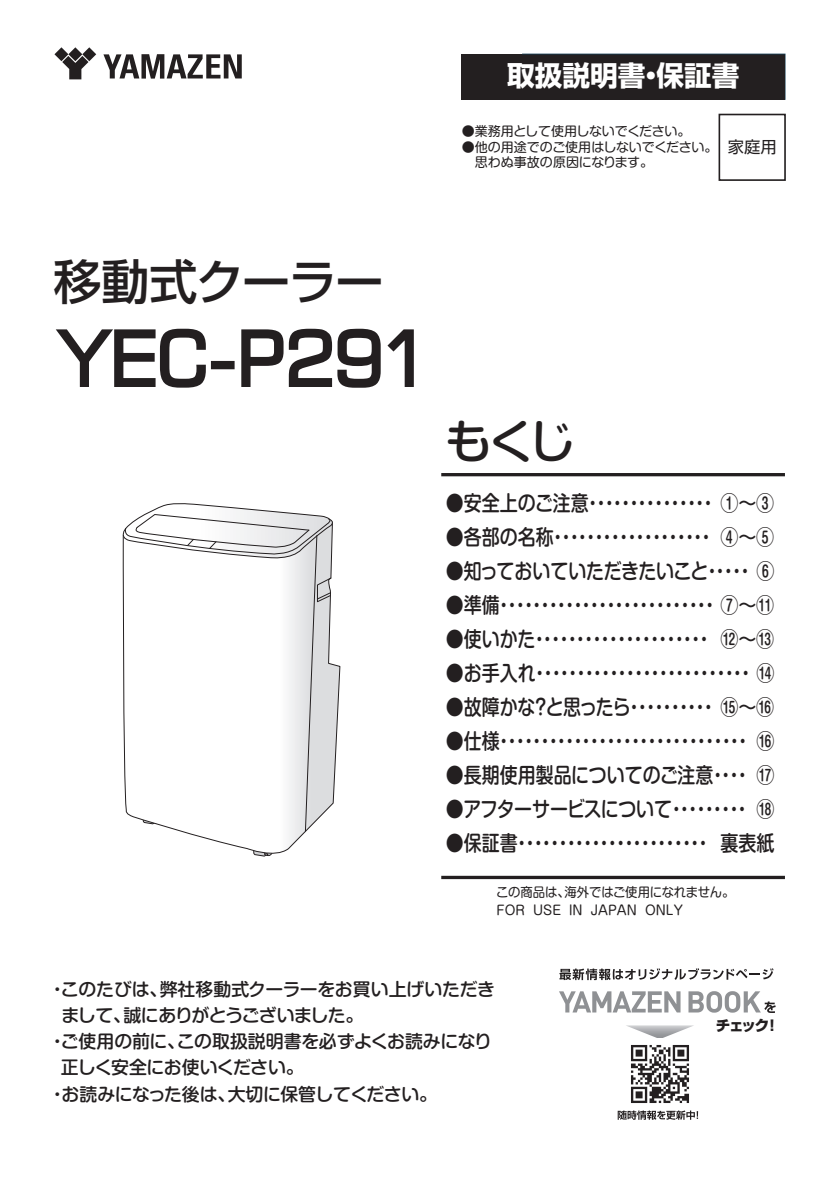
<style>
.page{position:relative;width:840px;height:1191px;background:#fff}
.page>*{position:absolute;margin:0;border:0;box-sizing:border-box;transform-origin:0 0}
.t1{font:74.8px "Square 721 BT";letter-spacing:-.005em;color:#231f20}
.t2{font:500 48px "Shin Go Pro";letter-spacing:-.03em;color:#231f20}
.t3{font:500 46.2px "Shin M Go Pro";color:#231f20}
.t4{font:700 27.6px "Shin Go Pro";color:#fff}
.t5{font:500 21.2px "Shin M Go Pro";color:#231f20;scale:.85 1}
.t6{font:500 21.2px "Shin M Go Pro";letter-spacing:-.035em;color:#231f20;scale:.85 1}
.t7{font:500 21.2px "Shin M Go Pro";letter-spacing:-.04em;color:#231f20;scale:.85 1}
.t8{font:500 21.2px "Shin M Go Pro";letter-spacing:-.02em;color:#231f20;scale:.85 1}
.t9{font:500 17.8px "Shin M Go Pro";letter-spacing:-.02em;color:#231f20}
.t10{font:500 17.8px "Shin M Go Pro";letter-spacing:-.045em;color:#231f20}
.t11{font:16.2px "Shin Go Pro";color:#231f20}
.t12{font:800 14.6px "Shin Go Pro";color:#231f20}
.t13{font:13px/17.8px "Shin M Go Pro";color:#231f20;scale:.95 1}
.t14{font:13px/15.6px "Shin M Go Pro";color:#231f20}
.t15{font:13px "Shin M Go Pro";letter-spacing:-.02em;color:#231f20}
</style>
<div class="page">
<svg style="left:54px;top:47px;width:42px;height:32px"></svg>
<svg style="left:103px;top:54px;width:139px;height:25px"></svg>
<svg style="left:261px;top:664px;width:79px;height:193px"></svg>
<svg style="left:122px;top:503px;width:211px;height:353px"></svg>
<hr style="left:441px;top:473px;width:343px;height:3px;background:#231f20">
<svg style="left:441px;top:875px;width:343px;height:4px"></svg>
<div style="left:461px;top:54px;width:323px;height:46px;background:#231f20"></div>
<svg style="left:522px;top:54px;width:263px;height:46px"></svg>
<div style="left:718px;top:114px;width:67px;height:67px;border:2px solid #231f20"></div>
<svg style="left:56px;top:328px;width:150px;height:60px"></svg>
<div style="left:211px;top:361px;width:23px;height:8px;border:3px solid #231f20"></div>
<svg style="left:241px;top:328px;width:173px;height:60px"></svg>
<svg style="left:559px;top:991px;width:121px;height:21px"></svg>
<svg style="left:626px;top:1025px;width:67px;height:13px"></svg>
<svg style="left:559px;top:968px;width:214px;height:12px"></svg>
<img style="left:631px;top:1045px;width:58px;height:58px">
<svg style="left:617px;top:1110px;width:80px;height:9px"></svg>
<svg style="left:688px;top:991px;width:87px;height:22px"></svg>
<h3 class="t4" style="left:507px;top:54px;width:234px">取扱説明書・保証書</h3>
<p class="t15" style="left:461px;top:121px;width:230px">●業務用として使用しないでください。</p>
<p class="t14" style="left:461px;top:137px;width:257px">●他の用途でのご使用はしないでください。　思わぬ事故の原因になります。</p>
<p class="t11" style="left:727px;top:133px;width:50px">家庭用</p>
<h2 class="t2" style="left:53px;top:242px;width:331px">移動式クーラー</h2>
<h1 class="t1" style="left:62px;top:311px;width:369px">YEC-P291</h1>
<h3 class="t3" style="left:445px;top:403px;width:132px">もくじ</h3>
<p class="t5" style="left:445px;top:486px;width:387px">●安全上のご注意・・・・・・・・・・・・・・・ ①～③</p>
<p class="t5" style="left:445px;top:520px;width:387px">●各部の名称・・・・・・・・・・・・・・・・・・・ ④～⑤</p>
<p class="t8" style="left:445px;top:554px;width:364px">●知っておいていただきたいこと・・・・・</p>
<p class="t5" style="left:445px;top:588px;width:387px">●準備・・・・・・・・・・・・・・・・・・・・・・・・・・ ⑦～⑪</p>
<p class="t5" style="left:445px;top:622px;width:387px">●使いかた・・・・・・・・・・・・・・・・・・・・・ ⑫～⑬</p>
<p class="t5" style="left:445px;top:656px;width:365px">●お手入れ・・・・・・・・・・・・・・・・・・・・・・・・・・</p>
<p class="t6" style="left:445px;top:690px;width:387px">●故障かな？と思ったら・・・・・・・・・・ ⑮～⑯</p>
<p class="t5" style="left:445px;top:724px;width:361px">●仕様・・・・・・・・・・・・・・・・・・・・・・・・・・・・・・</p>
<p class="t5" style="left:445px;top:758px;width:361px">●長期使用製品についてのご注意・・・・</p>
<p class="t7" style="left:445px;top:792px;width:360px">●アフターサービスについて・・・・・・・・・</p>
<p class="t5" style="left:445px;top:826px;width:388px">●保証書・・・・・・・・・・・・・・・・・・・・・・・裏表紙</p>
<p class="t13" style="left:495px;top:881px;width:252px">この商品は、海外ではご使用になれません。<br>FOR USE IN JAPAN ONLY</p>
<p class="t9" style="left:49px;top:975px;width:447px">・このたびは、弊社移動式クーラーをお買い上げいただき</p>
<p class="t10" style="left:61px;top:1001px;width:303px">まして、誠にありがとうございました。</p>
<p class="t9" style="left:49px;top:1027px;width:444px">・ご使用の前に、この取扱説明書を必ずよくお読みになり</p>
<p class="t9" style="left:61px;top:1053px;width:244px">正しく安全にお使いください。</p>
<p class="t9" style="left:49px;top:1079px;width:390px">・お読みになった後は、大切に保管してください。</p>
<p class="t12" style="left:715px;top:1013px;width:65px">チェック！</p>
</div>
